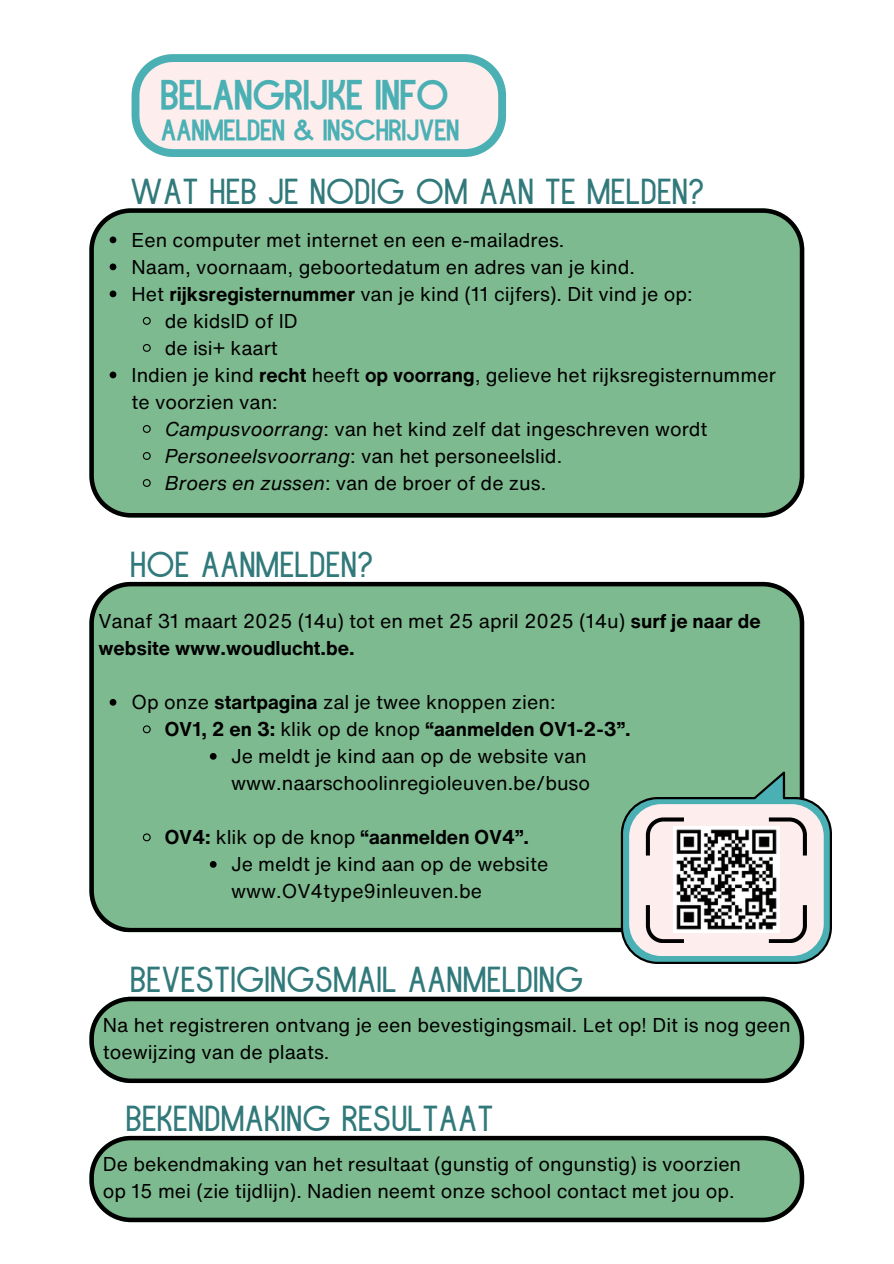
<style>
.page{position:relative;width:894px;height:1264px;background:#fff}
.page>*{position:absolute;margin:0;border:0;box-sizing:border-box;transform-origin:0 0}
.t1{font:700 40.5px "Insta Story";color:#4ab0b4}
.t2{font:36px "Insta Story";color:#31797a}
.t3{font:700 28.5px "Insta Story";color:#4ab0b4}
.t4{font:19.5px/27px "Helvetica Now Text";color:#000}
.t5{font:700 19.5px "Helvetica Now Text";color:#000}
.s1{font-weight:700}
.s2{font-style:italic}
.s3{font-weight:400}
</style>
<div class="page">
<div style="left:89px;top:582px;width:715px;height:349px;background:#7eba90"></div>
<svg style="left:110px;top:699px;width:6px;height:6px"></svg>
<svg style="left:142px;top:724px;width:9px;height:10px"></svg>
<svg style="left:210px;top:753px;width:6px;height:6px"></svg>
<svg style="left:142px;top:832px;width:9px;height:10px"></svg>
<svg style="left:210px;top:861px;width:6px;height:6px"></svg>
<div style="left:89px;top:208px;width:715px;height:309px;background:#7eba90"></div>
<svg style="left:110px;top:236px;width:6px;height:7px"></svg>
<svg style="left:110px;top:263px;width:6px;height:7px"></svg>
<svg style="left:110px;top:290px;width:6px;height:7px"></svg>
<svg style="left:142px;top:316px;width:9px;height:10px"></svg>
<svg style="left:142px;top:343px;width:9px;height:10px"></svg>
<svg style="left:110px;top:371px;width:6px;height:7px"></svg>
<svg style="left:142px;top:424px;width:9px;height:10px"></svg>
<svg style="left:142px;top:451px;width:9px;height:10px"></svg>
<svg style="left:142px;top:478px;width:9px;height:10px"></svg>
<svg style="left:620px;top:771px;width:211px;height:193px;background:#b1c1bb"></svg>
<svg style="left:131px;top:54px;width:375px;height:103px;background:#dee3e3"></svg>
<svg style="left:89px;top:996px;width:715px;height:87px;background:#74a783"></svg>
<img style="left:673px;top:826px;width:106px;height:106px">
<svg style="left:89px;top:1135px;width:715px;height:87px;background:#74a884"></svg>
<p class="t1" style="left:162px;top:71px;width:289px">BELANGRIJKE INFO</p>
<p class="t3" style="left:162px;top:114px;width:299px">AANMELDEN &amp; INSCHRIJVEN</p>
<p class="t2" style="left:131px;top:170px;width:575px">WAT HEB JE NODIG OM AAN TE MELDEN?</p>
<p class="t4" style="left:131px;top:226px;width:434px">Een computer met internet en een e-mailadres.</p>
<p class="t4" style="left:131px;top:253px;width:505px">Naam, voornaam, geboortedatum en adres van je kind.</p>
<p class="t4" style="left:131px;top:280px;width:562px">Het <span class="s1">rijksregisternummer</span> van je kind (11 cijfers). Dit vind je op:</p>
<p class="t4" style="left:165px;top:307px;width:134px">de kidsID of ID</p>
<p class="t4" style="left:165px;top:334px;width:115px">de isi+ kaart</p>
<p class="t4" style="left:131px;top:361px;width:645px">Indien je kind <span class="s1">recht</span> heeft <span class="s1">op voorrang</span>, gelieve het rijksregisternummer te voorzien van:</p>
<h2 class="t4" style="left:165px;top:415px;width:544px"><span class="s2">Campusvoorrang</span>: van het kind zelf dat ingeschreven wordt</h2>
<p class="t4" style="left:165px;top:442px;width:399px"><span class="s2">Personeelsvoorrang</span>: van het personeelslid.</p>
<p class="t4" style="left:165px;top:469px;width:383px"><span class="s2">Broers en zussen</span>: van de broer of de zus.</p>
<p class="t2" style="left:131px;top:544px;width:244px">HOE AANMELDEN?</p>
<h1 class="t4" style="left:98px;top:607px;width:663px">Vanaf 31 maart 2025 (14u) tot en met 25 april 2025 (14u) <span class="s1">surf je naar de website www.woudlucht.be.</span></h1>
<h3 class="t4" style="left:131px;top:688px;width:425px">Op onze <span class="s1">startpagina</span> zal je twee knoppen zien:</h3>
<h2 class="t5" style="left:165px;top:714px;width:467px">OV1, 2 en 3: <span class="s3">klik op de knop</span> “aanmelden OV1-2-3”.</h2>
<p class="t4" style="left:231px;top:742px;width:360px">Je meldt je kind aan op de website van www.naarschoolinregioleuven.be/buso</p>
<p class="t5" style="left:165px;top:822px;width:366px">OV4: <span class="s3">klik op de knop</span> “aanmelden OV4”.</p>
<p class="t4" style="left:231px;top:850px;width:319px">Je meldt je kind aan op de website www.OV4type9inleuven.be</p>
<p class="t2" style="left:131px;top:958px;width:454px">BEVESTIGINGSMAIL AANMELDING</p>
<p class="t4" style="left:103px;top:1010px;width:689px">Na het registreren ontvang je een bevestigingsmail. Let op! Dit is nog geen toewijzing van de plaats.</p>
<h2 class="t2" style="left:127px;top:1097px;width:369px">BEKENDMAKING RESULTAAT</h2>
<p class="t4" style="left:103px;top:1149px;width:639px">De bekendmaking van het resultaat (gunstig of ongunstig) is voorzien</p>
<p class="t4" style="left:103px;top:1176px;width:633px">op 15 mei (zie tijdlijn). Nadien neemt onze school contact met jou op.</p>
</div>
